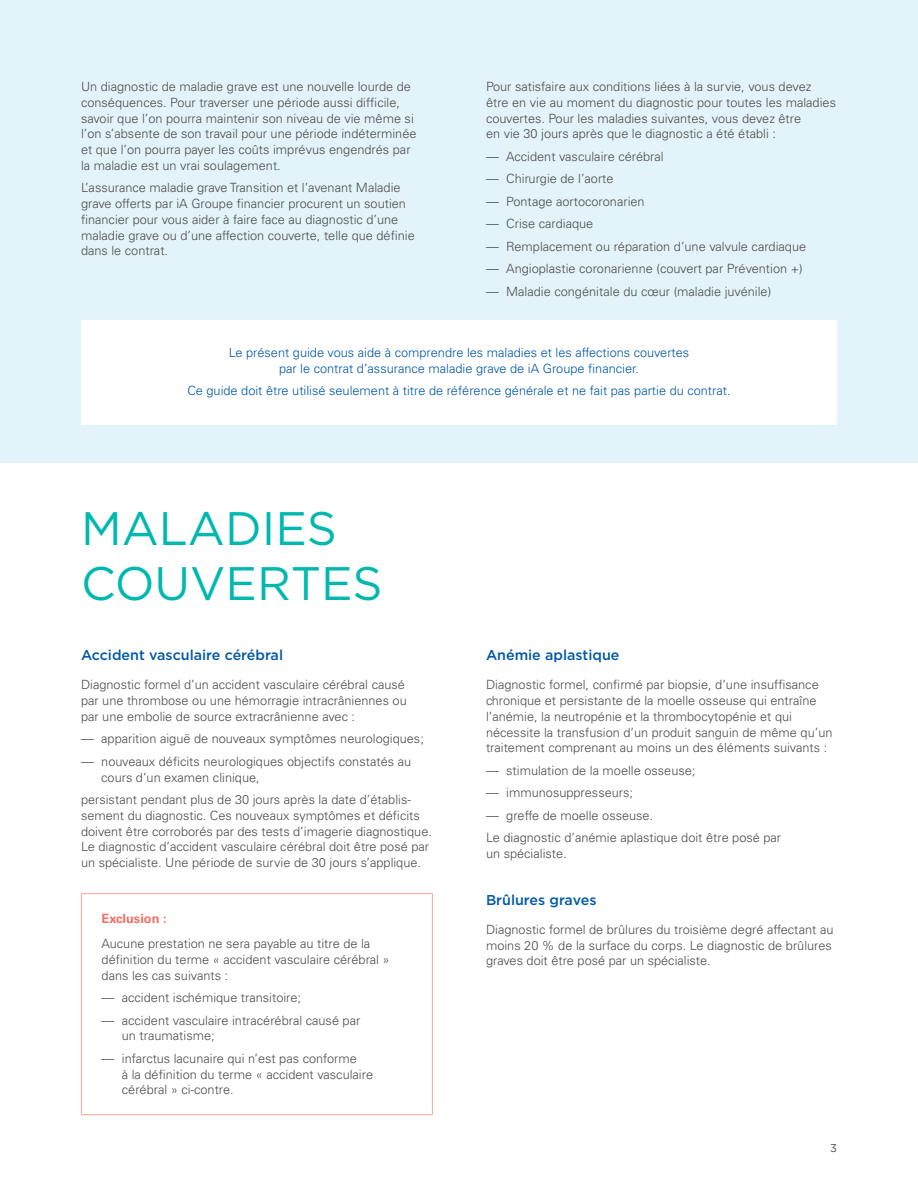
<style>
.page{position:relative;width:918px;height:1188px;background:#fff}
.page>*{position:absolute;margin:0;border:0;box-sizing:border-box;transform-origin:0 0}
.t1{font:46.95px/54.8px "Gotham";color:#00b8af}
.t2{font:500 14.25px "Gotham";color:#0158a6}
.t3{font:300 12.75px/15.8px "Univers";color:#4b4c4d}
.t4{font:300 12.75px/15.8px "Univers";color:#0158a6;text-align:center}
.t5{font:700 12.75px "Univers";color:#f26f62}
.t6{font:11.25px "Gotham";color:#4b4c4d}
</style>
<div class="page">
<hr style="left:81px;top:893px;width:352px;height:1px;background:#f7a695">
<hr style="left:81px;top:894px;width:1px;height:220px;background:#f7a695">
<hr style="left:432px;top:894px;width:1px;height:220px;background:#f7a695">
<hr style="left:81px;top:1114px;width:352px;height:1px;background:#f7a695">
<p class="t3" style="left:81px;top:79px;width:337px">Un diagnostic de maladie grave est une nouvelle lourde de conséquences. Pour traverser une période aussi difficile, savoir que l’on pourra maintenir son niveau de vie même si l’on s’absente de son travail pour une période indéterminée et que l’on pourra payer les coûts imprévus engendrés par la maladie est un vrai soulagement.</p>
<p class="t3" style="left:81px;top:180px;width:335px">L’assurance maladie grave Transition et l’avenant Maladie grave offerts par iA Groupe financier procurent un soutien financier pour vous aider à faire face au diagnostic d’une maladie grave ou d’une affection couverte, telle que définie dans le contrat.</p>
<p class="t3" style="left:486px;top:79px;width:352px">Pour satisfaire aux conditions liées à la survie, vous devez être en vie au moment du diagnostic pour toutes les maladies couvertes. Pour les maladies suivantes, vous devez être<br>en vie 30 jours après que le diagnostic a été établi :</p>
<p class="t3" style="left:486px;top:148px;width:179px">— Accident vasculaire cérébral</p>
<p class="t3" style="left:486px;top:171px;width:129px">— Chirurgie de l’aorte</p>
<p class="t3" style="left:486px;top:193px;width:160px">— Pontage aortocoronarien</p>
<p class="t3" style="left:486px;top:216px;width:109px">— Crise cardiaque</p>
<p class="t3" style="left:486px;top:238px;width:322px">— Remplacement ou réparation d’une valvule cardiaque</p>
<p class="t3" style="left:486px;top:261px;width:318px">— Angioplastie coronarienne (couvert par Prévention +)</p>
<p class="t3" style="left:486px;top:283px;width:287px">— Maladie congénitale du cœur (maladie juvénile)</p>
<p class="t4" style="left:229px;top:344px;width:462px">Le présent guide vous aide à comprendre les maladies et les affections couvertes par le contrat d’assurance maladie grave de iA Groupe financier.</p>
<p class="t4" style="left:187px;top:383px;width:545px">Ce guide doit être utilisé seulement à titre de référence générale et ne fait pas partie du contrat.</p>
<h1 class="t1" style="left:81px;top:500px;width:303px">MALADIES<br>COUVERTES</h1>
<p class="t2" style="left:81px;top:646px;width:204px">Accident vasculaire cérébral</p>
<p class="t3" style="left:81px;top:677px;width:327px">Diagnostic formel d’un accident vasculaire cérébral causé par une thrombose ou une hémorragie intracrâniennes ou par une embolie de source extracrânienne avec :</p>
<p class="t3" style="left:81px;top:731px;width:344px">— apparition aiguë de nouveaux symptômes neurologiques;</p>
<p class="t3" style="left:101px;top:753px;width:312px;text-indent:-20px">— nouveaux déficits neurologiques objectifs constatés au cours d’un examen clinique,</p>
<p class="t3" style="left:81px;top:792px;width:352px">persistant pendant plus de 30 jours après la date d’établis&shy;sement du diagnostic. Ces nouveaux symptômes et déficits doivent être corroborés par des tests d’imagerie diagnostique.<br>Le diagnostic d’accident vasculaire cérébral doit être posé par un spécialiste. Une période de survie de 30 jours s’applique.</p>
<p class="t5" style="left:102px;top:912px;width:66px">Exclusion :</p>
<p class="t3" style="left:102px;top:936px;width:290px">Aucune prestation ne sera payable au titre de la définition du terme « accident vasculaire cérébral » dans les cas suivants :</p>
<p class="t3" style="left:102px;top:990px;width:201px">— accident ischémique transitoire;</p>
<p class="t3" style="left:122px;top:1012px;width:240px;text-indent:-20px">— accident vasculaire intracérébral causé par un traumatisme;</p>
<p class="t3" style="left:122px;top:1051px;width:253px;text-indent:-20px">— infarctus lacunaire qui n’est pas conforme<br>à la définition du terme « accident vasculaire cérébral » ci-contre.</p>
<p class="t2" style="left:486px;top:646px;width:135px">Anémie aplastique</p>
<p class="t3" style="left:486px;top:677px;width:348px">Diagnostic formel, confirmé par biopsie, d’une insuffisance chronique et persistante de la moelle osseuse qui entraîne l’anémie, la neutropénie et la thrombocytopénie et qui nécessite la transfusion d’un produit sanguin de même qu’un traitement comprenant au moins un des éléments suivants :</p>
<p class="t3" style="left:486px;top:762px;width:211px">— stimulation de la moelle osseuse;</p>
<p class="t3" style="left:486px;top:785px;width:149px">— immunosuppresseurs;</p>
<p class="t3" style="left:486px;top:804px;width:297px;line-height:22.5px">— greffe de moelle osseuse.<br>Le diagnostic d’anémie aplastique doit être posé par</p>
<p class="t3" style="left:486px;top:846px;width:82px">un spécialiste.</p>
<p class="t2" style="left:486px;top:890px;width:112px">Brûlures graves</p>
<p class="t3" style="left:486px;top:921px;width:349px;text-align:justify">Diagnostic formel de brûlures du troisième degré affectant au moins 20 % de la surface du corps. Le diagnostic de brûlures graves doit être posé par un spécialiste.</p>
<p class="t6" style="left:830px;top:1141px;width:8px">3</p>
</div>
